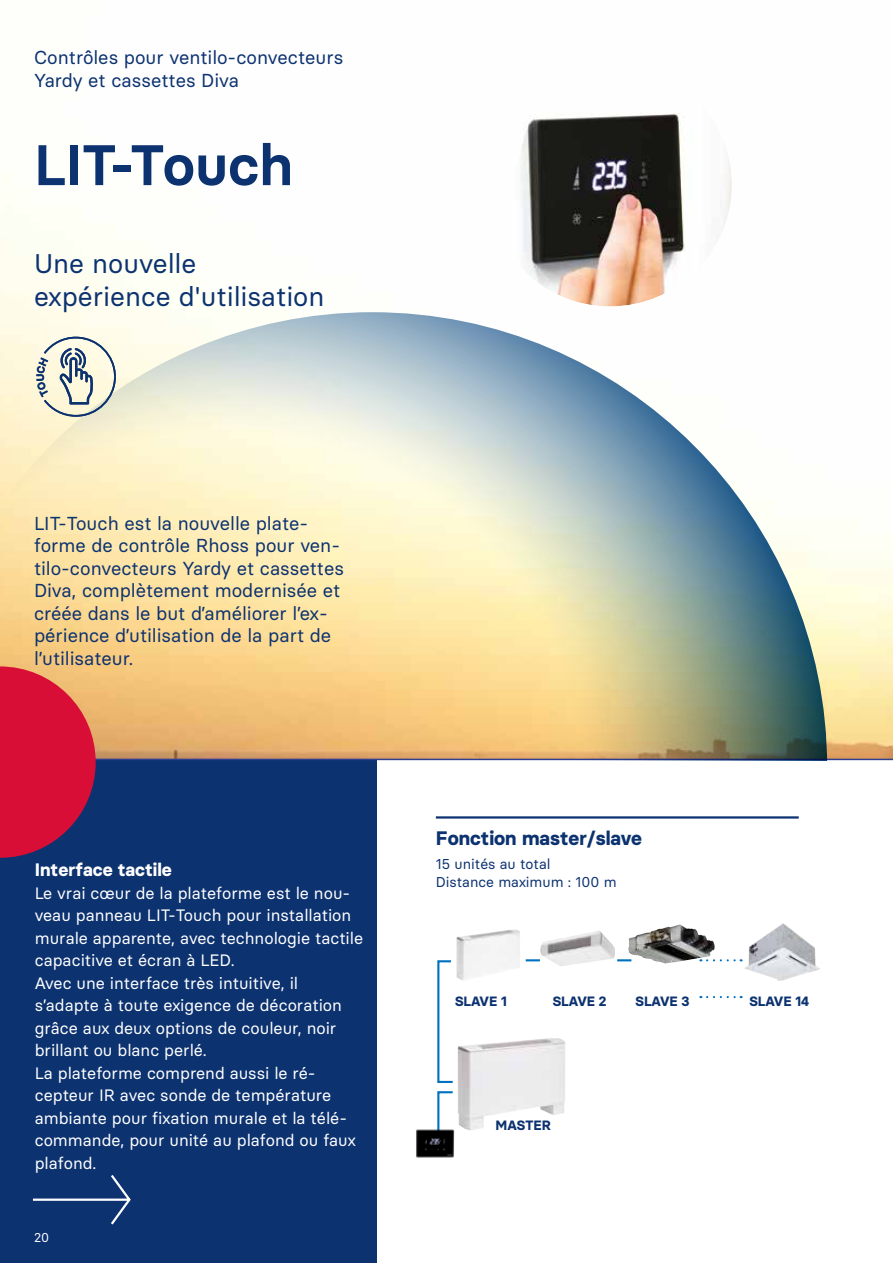
<style>
.page{position:relative;width:893px;height:1263px;background:#fff}
.page>*{position:absolute;margin:0;border:0;box-sizing:border-box;transform-origin:0 0}
.t1{font:600 57px "Basier Circle";color:#0c3270}
.t2{font:27px/33px "Basier Circle";color:#0c3270}
.t3{font:700 19.5px "Basier Circle";color:#0c3270}
.t4{font:18.75px/22.5px "Basier Circle";color:#0c3270}
.t5{font:700 18px "Basier Circle";color:#fff}
.t6{font:16.5px/22.5px "Basier Circle";color:#fff}
.t7{font:14.25px/18px "Basier Circle";color:#0c3270}
.t8{font:700 13.5px "Basier Circle";color:#0c3270}
.t9{font:12.75px "Basier Circle";color:#fff}
</style>
<div class="page">
<div style="left:0;top:700px;width:376px;height:563px;background:#0c3270"></div>
<svg style="left:0;top:205px;width:893px;height:555px"></svg>
<svg style="left:0;top:312px;width:827px;height:448px;background:#d9d3b4"></svg>
<svg style="left:693px;top:267px;width:73px;height:74px"></svg>
<img style="left:488px;top:63px;width:244px;height:243px;border-radius:122px">
<svg style="left:839px;top:330px;width:54px;height:74px"></svg>
<hr style="left:436px;top:816px;width:363px;height:2px;background:#0c3270">
<svg style="left:437px;top:960px;width:16px;height:123px"></svg>
<svg style="left:526px;top:959px;width:14px;height:2px"></svg>
<svg style="left:617px;top:959px;width:11px;height:2px"></svg>
<svg style="left:715px;top:959px;width:27px;height:2px"></svg>
<svg style="left:707px;top:996px;width:35px;height:2px"></svg>
<img style="left:458px;top:1038px;width:107px;height:92px">
<img style="left:456px;top:929px;width:64px;height:52px">
<img style="left:540px;top:931px;width:75px;height:35px">
<img style="left:628px;top:924px;width:87px;height:39px">
<img style="left:744px;top:923px;width:76px;height:58px">
<svg style="left:437px;top:1091px;width:16px;height:37px"></svg>
<img style="left:416px;top:1128px;width:39px;height:30px">
<svg style="left:32px;top:1175px;width:99px;height:50px"></svg>
<svg style="left:0;top:666px;width:96px;height:192px;background:#c52342"></svg>
<svg style="left:36px;top:336px;width:81px;height:82px;background:#d1d4c9"></svg>
<p class="t4" style="left:34px;top:46px;width:311px">Contrôles pour ventilo-convecteurs<br>Yardy et cassettes Diva</p>
<h1 class="t1" style="left:34px;top:130px;width:260px">LIT-Touch</h1>
<h2 class="t2" style="left:34px;top:247px;width:292px">Une nouvelle expérience d'utilisation</h2>
<p class="t4" style="left:34px;top:511px;width:312px">LIT-Touch est la nouvelle plate&shy;forme de contrôle Rhoss pour ven&shy;tilo-convecteurs Yardy et cassettes<br>Diva, complètement modernisée et créée dans le but d’améliorer l’ex&shy;périence d’utilisation de la part de l’utilisateur.</p>
<p class="t5" style="left:35px;top:858px;width:138px">Interface tactile</p>
<p class="t6" style="left:35px;top:881px;width:330px">Le vrai cœur de la plateforme est le nou&shy;veau panneau LIT-Touch pour installation murale apparente, avec technologie tactile capacitive et écran à LED.<br>Avec une interface très intuitive, il s’adapte à toute exigence de décoration grâce aux deux options de couleur, noir brillant ou blanc perlé.<br>La plateforme comprend aussi le ré&shy;cepteur IR avec sonde de température ambiante pour fixation murale et la télé&shy;commande, pour unité au plafond ou faux plafond.</p>
<p class="t9" style="left:34px;top:1230px;width:17px">20</p>
<p class="t3" style="left:436px;top:826px;width:207px">Fonction master/slave</p>
<p class="t7" style="left:436px;top:855px;width:182px">15 unités au total<br>Distance maximum : 100 m</p>
<p class="t8" style="left:455px;top:993px;width:53px">SLAVE 1</p>
<p class="t8" style="left:553px;top:993px;width:55px">SLAVE 2</p>
<p class="t8" style="left:635px;top:993px;width:56px">SLAVE 3</p>
<p class="t8" style="left:749px;top:993px;width:61px">SLAVE 14</p>
<p class="t8" style="left:496px;top:1116px;width:57px">MASTER</p>
</div>
